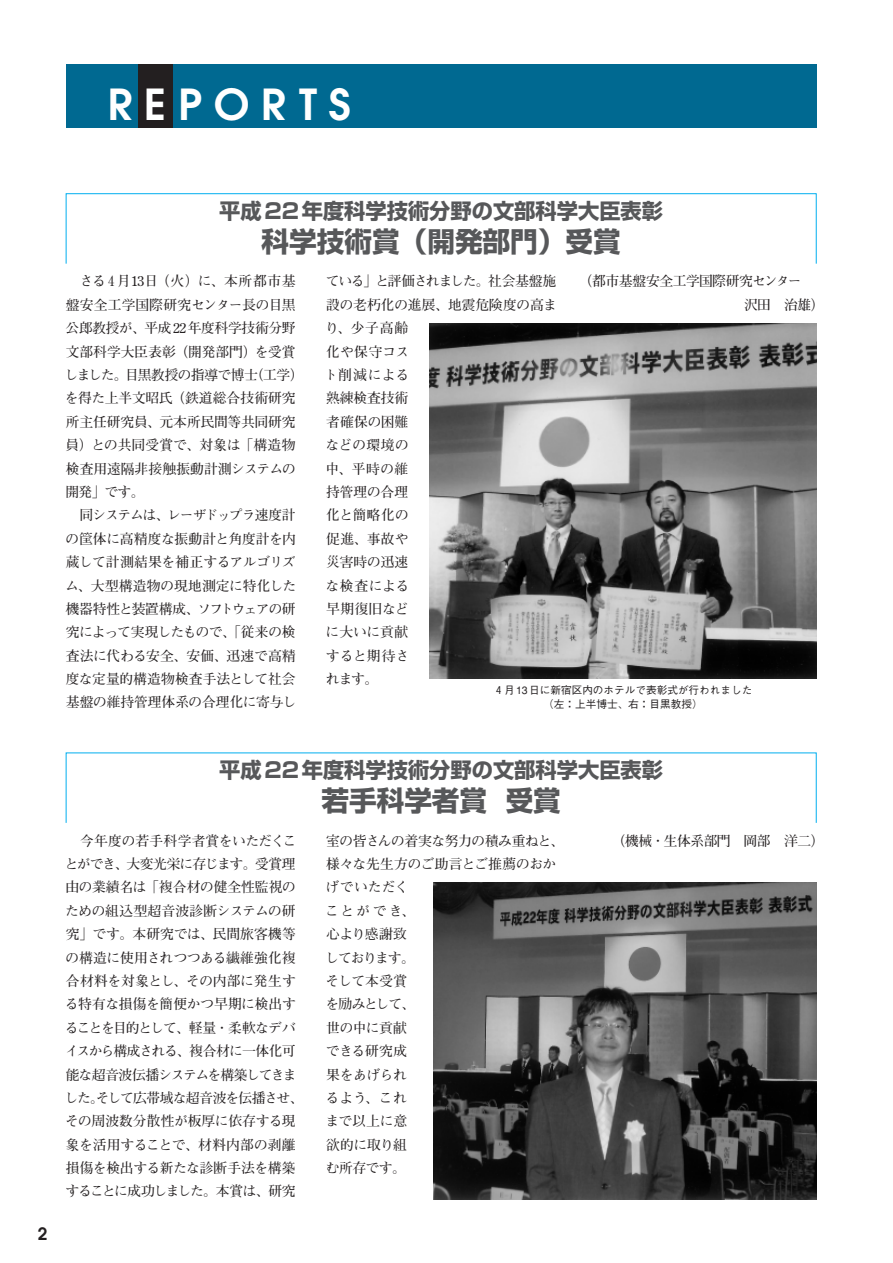
<style>
.page{position:relative;width:893px;height:1263px;background:#fff}
.page>*{position:absolute;margin:0;border:0;box-sizing:border-box;transform-origin:0 0}
.t1{font:600 42.45px "Avant Garde";letter-spacing:.275em;color:#fff}
.t2{font:700 27.6px "Shin Go";color:#57585a}
.t3{font:700 21.3px "Shin Go";color:#57585a}
.t4{font:600 16.95px "Avant Garde";color:#231f20}
.t5{font:700 13.8px/23.4px "Futo Min A101";letter-spacing:-.02em;color:#231f20}
.t6{font:500 10.65px/13.8px "Gothic BBB";color:#231f20;text-align:center}
</style>
<div class="page">
<div style="left:66px;top:64px;width:750px;height:64px;background:#006991"></div>
<div style="left:138px;top:64px;width:34px;height:64px;background:#231f20"></div>
<div style="left:66px;top:193px;width:750px;height:71px;border:1px solid #00aeef"></div>
<img style="left:429px;top:323px;width:387px;height:355px">
<img style="left:434px;top:882px;width:382px;height:317px">
<h1 class="t1" style="left:108px;top:88px;width:245px">REPORTS</h1>
<h3 class="t3" style="left:219px;top:203px;width:445px">平成22年度科学技術分野の文部科学大臣表彰</h3>
<h2 class="t2" style="left:261px;top:231px;width:361px">科学技術賞（開発部門）受賞</h2>
<p class="t5" style="left:65px;top:271px;width:240px">　さる４月13日（火）に、本所都市基盤安全工学国際研究センター長の目黒公郎教授が、平成22年度科学技術分野文部科学大臣表彰（開発部門）を受賞しました。目黒教授の指導で博士（工学）を得た上半文昭氏（鉄道総合技術研究所主任研究員、元本所民間等共同研究員）との共同受賞で、対象は「構造物検査用遠隔非接触振動計測システムの開発」です。<br>　同システムは、レーザドップラ速度計の筐体に高精度な振動計と角度計を内蔵して計測結果を補正するアルゴリズム、大型構造物の現地測定に特化した機器特性と装置構成、ソフトウェアの研究によって実現したもので、「従来の検査法に代わる安全、安価、迅速で高精度な定量的構造物検査手法として社会基盤の維持管理体系の合理化に寄与し</p>
<p class="t5" style="left:324px;top:272px;width:234px">ている」と評価されました。社会基盤施設の老朽化の進展、地震危険度の高まり、少子高齢<br>化や保守コス<br>ト削減による<br>熟練検査技術<br>者確保の困難<br>などの環境の<br>中、平時の維<br>持管理の合理<br>化と簡略化の<br>促進、事故や<br>災害時の迅速<br>な検査による<br>早期復旧など<br>に大いに貢献<br>すると期待さ<br>れます。</p>
<p class="t5" style="left:744px;top:272px;width:82px;text-indent:-165px">（都市基盤安全工学国際研究センター<br>沢田　治雄）</p>
<p class="t6" style="left:493px;top:684px;width:260px">４月13日に新宿区内のホテルで表彰式が行われました（左：上半博士、右：目黒教授）</p>
<p class="t4" style="left:38px;top:1227px;width:11px">2</p>
<h3 class="t3" style="left:219px;top:762px;width:445px">平成22年度科学技術分野の文部科学大臣表彰</h3>
<h2 class="t2" style="left:321px;top:790px;width:241px">若手科学者賞 受賞</h2>
<p class="t5" style="left:65px;top:831px;width:240px">　今年度の若手科学者賞をいただくことができ、大変光栄に存じます。受賞理由の業績名は「複合材の健全性監視のための組込型超音波診断システムの研究」です。本研究では、民間旅客機等の構造に使用されつつある繊維強化複合材料を対象とし、その内部に発生する特有な損傷を簡便かつ早期に検出することを目的として、軽量・柔軟なデバイスから構成される、複合材に一体化可能な超音波伝播システムを構築してきました。そして広帯域な超音波を伝播させ、その周波数分散性が板厚に依存する現象を活用することで、材料内部の剥離損傷を検出する新たな診断手法を構築することに成功しました。本賞は、研究</p>
<p class="t5" style="left:325px;top:831px;width:240px">室の皆さんの着実な努力の積み重ねと、様々な先生方のご助言とご推薦のおかげでいただく<br>ことができ、<br>心より感謝致<br>しております。<br>そして本受賞<br>を励みとして、<br>世の中に貢献<br>できる研究成<br>果をあげられ<br>るよう、これ<br>まで以上に意<br>欲的に取り組<br>む所存です。</p>
<p class="t5" style="left:612px;top:831px;width:214px">（機械・生体系部門　岡部　洋二）</p>
</div>
